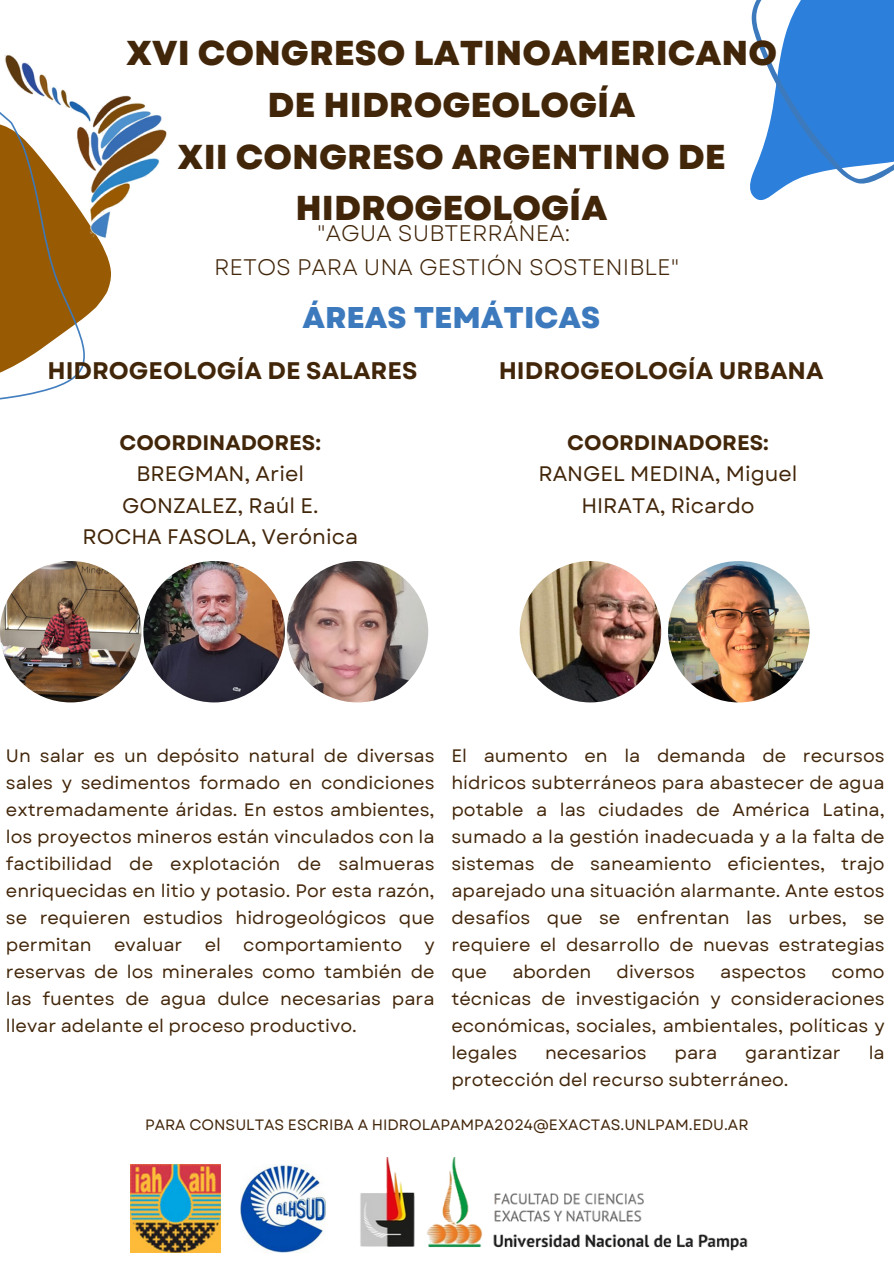
<style>
.page{position:relative;width:894px;height:1264px;background:#fff}
.page>*{position:absolute;margin:0;border:0;box-sizing:border-box;transform-origin:0 0}
.t1{font:800 34.5px/51.8px "Garet";color:#42260a;text-align:center}
.t2{font:800 30px "Garet";color:#3c7abd}
.t3{font:700 24px "Garet";color:#42260a}
.t4{font:22.5px/33.8px "Garet";color:#42260a;text-align:center}
.t5{font:21px/31.5px "Garet";color:#42260a;text-align:center}
.t6{font:18px/27px "Garet";color:#42260a;text-align:justify}
.t7{font:15px "Garet";color:#42260a}
.s1{font-weight:700}
</style>
<div class="page">
<svg style="left:750px;top:0;width:143px;height:200px"></svg>
<svg style="left:0;top:241px;width:111px;height:159px"></svg>
<img style="left:240px;top:1164px;width:84px;height:88px">
<img style="left:130px;top:1164px;width:90px;height:88px">
<img style="left:324px;top:1157px;width:424px;height:94px">
<img style="left:519px;top:561px;width:142px;height:141px;border-radius:50%">
<img style="left:668px;top:561px;width:141px;height:141px;border-radius:50%">
<img style="left:0;top:55px;width:167px;height:186px">
<img style="left:0;top:561px;width:141px;height:141px;border-radius:50%">
<img style="left:143px;top:561px;width:142px;height:141px;border-radius:50%">
<img style="left:287px;top:561px;width:141px;height:141px;border-radius:50%">
<p class="t1" style="left:126px;top:27px;width:652px">XVI CONGRESO LATINOAMERICANO<br>DE HIDROGEOLOGÍA<br>XII CONGRESO ARGENTINO DE<br>HIDROGEOLOGÍA</p>
<p class="t4" style="left:214px;top:216px;width:467px">"AGUA SUBTERRÁNEA:<br>RETOS PARA UNA GESTIÓN SOSTENIBLE"</p>
<h2 class="t2" style="left:302px;top:296px;width:299px">ÁREAS TEMÁTICAS</h2>
<h3 class="t3" style="left:47px;top:353px;width:371px">HIDROGEOLOGÍA DE SALARES</h3>
<h3 class="t3" style="left:498px;top:353px;width:326px">HIDROGEOLOGÍA URBANA</h3>
<h5 class="t5" style="left:82px;top:427px;width:277px"><span class="s1">COORDINADORES:<br></span>BREGMAN, Ariel<br>GONZALEZ, Raúl E.<br>ROCHA FASOLA, Verónica</h5>
<p class="t5" style="left:538px;top:427px;width:260px"><span class="s1">COORDINADORES:<br></span>RANGEL MEDINA, Miguel<br>HIRATA, Ricardo</p>
<h6 class="t6" style="left:6px;top:742px;width:430px">Un salar es un depósito natural de diversas sales y sedimentos formado en condiciones extremadamente áridas. En estos ambientes, los proyectos mineros están vinculados con la factibilidad de explotación de salmueras enriquecidas en litio y potasio. Por esta razón, se requieren estudios hidrogeológicos que permitan evaluar el comportamiento y reservas de los minerales como también de las fuentes de agua dulce necesarias para llevar adelante el proceso productivo.</h6>
<p class="t6" style="left:451px;top:742px;width:434px">El aumento en la demanda de recursos hídricos subterráneos para abastecer de agua potable a las ciudades de América Latina, sumado a la gestión inadecuada y a la falta de sistemas de saneamiento eficientes, trajo aparejado una situación alarmante. Ante estos desafíos que se enfrentan las urbes, se requiere el desarrollo de nuevas estrategias que</p>
<p class="t6" style="left:512px;top:958px;width:80px">aborden</p>
<p class="t6" style="left:616px;top:958px;width:80px">diversos</p>
<p class="t6" style="left:720px;top:958px;width:87px">aspectos</p>
<p class="t6" style="left:451px;top:958px;width:434px;text-indent:380px">como técnicas de investigación y consideraciones económicas, sociales, ambientales, políticas y legales</p>
<p class="t6" style="left:545px;top:1039px;width:103px">necesarios</p>
<p class="t6" style="left:674px;top:1039px;width:44px">para</p>
<p class="t6" style="left:745px;top:1039px;width:97px">garantizar</p>
<p class="t6" style="left:868px;top:1039px;width:18px">la</p>
<p class="t6" style="left:451px;top:1066px;width:338px">protección del recurso subterráneo.</p>
<h4 class="t7" style="left:145px;top:1113px;width:604px">PARA CONSULTAS ESCRIBA A HIDROLAPAMPA2024@EXACTAS.UNLPAM.EDU.AR</h4>
</div>
